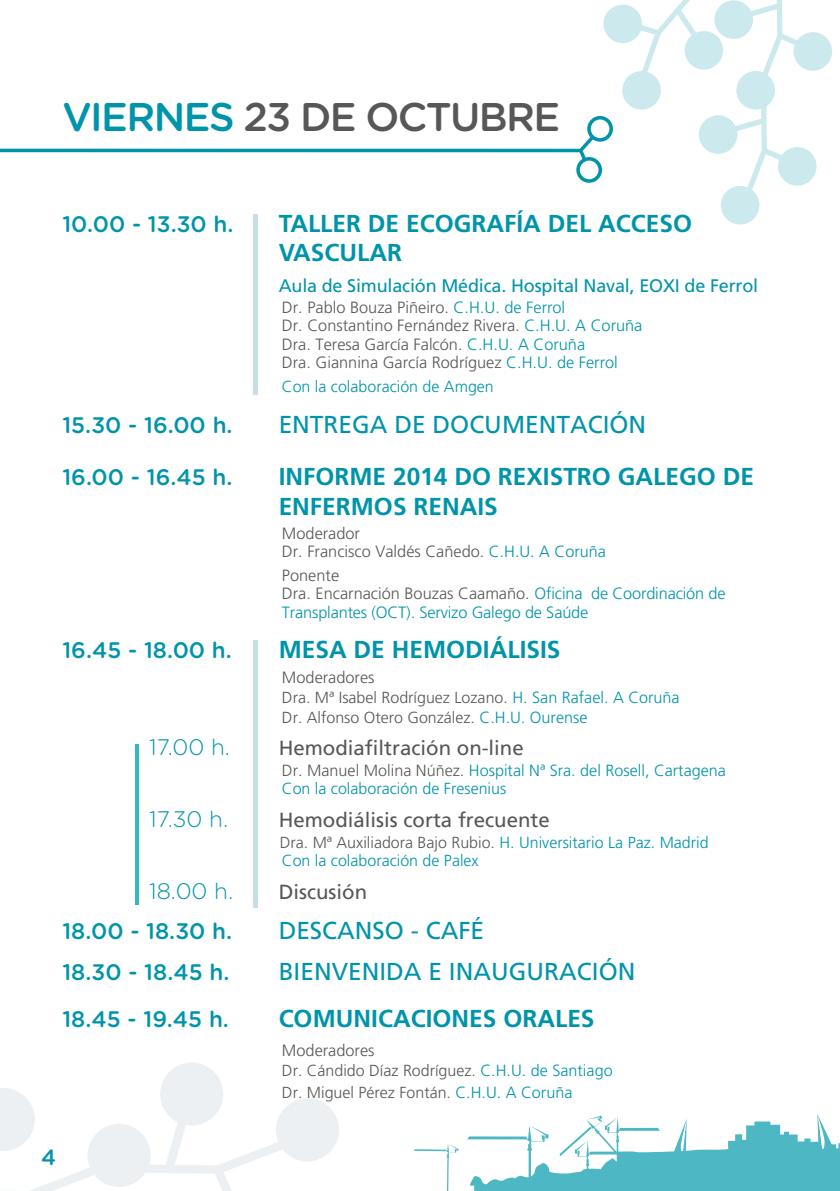
<style>
.page{position:relative;width:840px;height:1191px;background:#fff}
.page>*{position:absolute;margin:0;border:0;box-sizing:border-box;transform-origin:0 0}
.t1{font:500 40px "Gotham Rounded";letter-spacing:-.04em;color:#575756}
.t2{font:700 24.4px/29.4px "Frutiger LT Std";color:#0094aa}
.t3{font:24.4px "Frutiger";color:#0094aa}
.t4{font:500 22.4px "Gotham Rounded";color:#0094aa}
.t5{font:300 22.4px "Gotham Rounded";color:#0094aa}
.t6{font:500 22px "Gotham Rounded";color:#0094aa}
.t7{font:20.4px "Frutiger";color:#575756}
.t8{font:18.2px "Frutiger";letter-spacing:-.01em;color:#0094aa}
.t9{font:300 16.4px/18.4px "Frutiger";color:#575756}
.t10{font:300 16.4px/18.4px "Frutiger";letter-spacing:-.01em;color:#0094aa}
.t11{font:300 16.2px "Frutiger";color:#0094aa}
.t12{font:300 16px/20px "Frutiger";color:#575756}
.t13{font:300 16px/18.2px "Frutiger";color:#0094aa}
.s1{color:#0094aa}
.s2{font-size:16.2px;color:#0094aa}
.s3{color:#575756}
</style>
<div class="page">
<svg style="left:0;top:1063px;width:339px;height:128px"></svg>
<hr style="left:253px;top:214px;width:4px;height:180px;background:#c5dfe6">
<hr style="left:253px;top:640px;width:4px;height:268px;background:#c5dfe6">
<hr style="left:135px;top:744px;width:3px;height:161px;background:#00a6b4">
<svg style="left:0;top:0;width:831px;height:225px"></svg>
<svg style="left:414px;top:1114px;width:425px;height:77px"></svg>
<h1 class="t1" style="left:62px;top:88px;width:499px"><span class="s1">VIERNES</span> 23 DE OCTUBRE</h1>
<h3 class="t4" style="left:62px;top:208px;width:172px">10.00 - 13.30 h.</h3>
<h2 class="t2" style="left:278px;top:209px;width:414px">TALLER DE ECOGRAFÍA DEL ACCESO<br>VASCULAR</h2>
<p class="t8" style="left:278px;top:274px;width:481px">Aula de Simulación Médica. Hospital Naval, EOXI de Ferrol</p>
<p class="t9" style="left:282px;top:298px;width:362px">Dr. Pablo Bouza Piñeiro. <span class="s1">C.H.U. de Ferrol<br></span>Dr. Constantino Fernández Rivera. <span class="s1">C.H.U. A Coruña </span>Dra. Teresa García Falcón. <span class="s1">C.H.U. A Coruña<br></span>Dra. Giannina García Rodríguez <span class="s1">C.H.U. de Ferrol</span></p>
<p class="t13" style="left:282px;top:377px;width:213px">Con la colaboración de Amgen</p>
<h3 class="t4" style="left:62px;top:409px;width:172px">15.30 - 16.00 h.</h3>
<h2 class="t3" style="left:278px;top:410px;width:369px">ENTREGA DE DOCUMENTACIÓN</h2>
<h3 class="t4" style="left:62px;top:461px;width:171px">16.00 - 16.45 h.</h3>
<h2 class="t2" style="left:278px;top:462px;width:476px">INFORME 2014 DO REXISTRO GALEGO DE<br>ENFERMOS RENAIS</h2>
<p class="t9" style="left:282px;top:524px;width:325px">Moderador<br>Dr. Francisco Valdés Cañedo. <span class="s2">C.H.U. A Coruña</span></p>
<p class="t10" style="left:282px;top:566px;width:445px"><span class="s3">Ponente<br>Dra. Encarnación Bouzas Caamaño.</span> Oficina de Coordinación de<br>Transplantes (OCT). Servizo Galego de Saúde</p>
<h3 class="t4" style="left:62px;top:634px;width:171px">16.45 - 18.00 h.</h3>
<h2 class="t2" style="left:278px;top:635px;width:283px">MESA DE HEMODIÁLISIS</h2>
<p class="t9" style="left:282px;top:668px;width:94px">Moderadores</p>
<p class="t12" style="left:282px;top:687px;width:399px">Dra. Mª Isabel Rodríguez Lozano. <span class="s2">H. San Rafael. A Coruña<br></span>Dr. Alfonso Otero González. <span class="s2">C.H.U. Ourense</span></p>
<h3 class="t5" style="left:149px;top:732px;width:82px">17.00 h.</h3>
<p class="t7" style="left:278px;top:736px;width:246px">Hemodiafiltración on-line</p>
<p class="t11" style="left:282px;top:761px;width:445px"><span class="s3">Dr. Manuel Molina Núñez.</span> Hospital Nª Sra. del Rosell, Cartagena</p>
<p class="t13" style="left:282px;top:780px;width:226px">Con la colaboración de Fresenius</p>
<h3 class="t5" style="left:149px;top:804px;width:80px">17.30 h.</h3>
<p class="t7" style="left:278px;top:808px;width:272px">Hemodiálisis corta frecuente</p>
<p class="t13" style="left:279px;top:833px;width:430px"><span class="s3">Dra. Mª Auxiliadora Bajo Rubio.</span> H. Universitario La Paz. Madrid<br>Con la colaboración de Palex</p>
<h3 class="t5" style="left:149px;top:875px;width:85px">18.00 h.</h3>
<p class="t7" style="left:278px;top:879px;width:90px">Discusión</p>
<h3 class="t4" style="left:62px;top:915px;width:171px">18.00 - 18.30 h.</h3>
<h2 class="t3" style="left:278px;top:916px;width:207px">DESCANSO - CAFÉ</h2>
<h3 class="t4" style="left:62px;top:956px;width:168px">18.30 - 18.45 h.</h3>
<h2 class="t3" style="left:278px;top:957px;width:358px">BIENVENIDA E INAUGURACIÓN</h2>
<h3 class="t4" style="left:62px;top:1002px;width:168px">18.45 - 19.45 h.</h3>
<h2 class="t2" style="left:278px;top:1003px;width:317px">COMUNICACIONES ORALES</h2>
<p class="t9" style="left:282px;top:1041px;width:94px">Moderadores</p>
<p class="t12" style="left:282px;top:1060px;width:332px;line-height:22px">Dr. Cándido Díaz Rodríguez. <span class="s2">C.H.U. de Santiago<br></span>Dr. Miguel Pérez Fontán. <span class="s2">C.H.U. A Coruña</span></p>
<h3 class="t6" style="left:41px;top:1141px;width:17px">4</h3>
</div>
